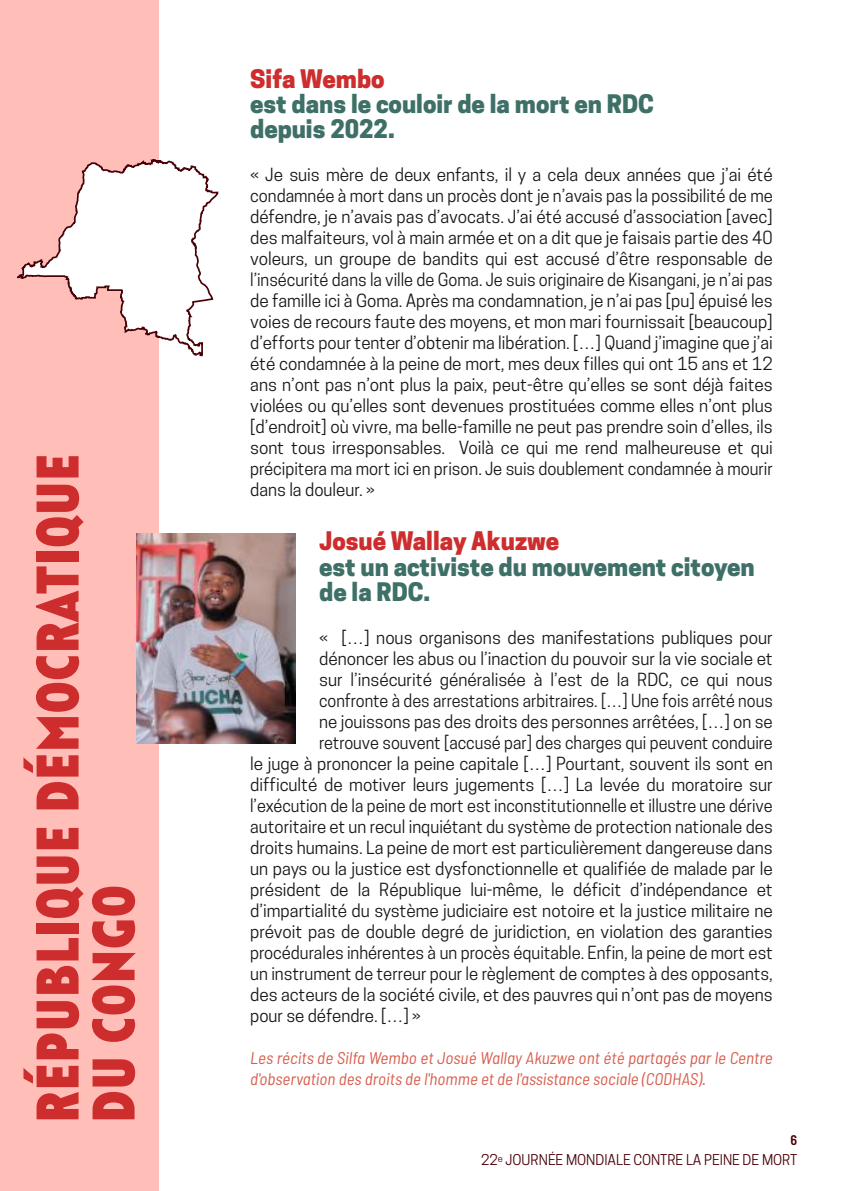
<style>
.page{position:relative;width:842px;height:1191px;background:#fff}
.page>*{position:absolute;margin:0;border:0;box-sizing:border-box;transform-origin:0 0}
.t1{font:900 60px/56px "Mon Trappist";color:#ce2d2d}
.t2{font:800 24px/25.2px "Cooper Hewitt";color:#3e7067}
.t3{font:800 24px "Cooper Hewitt";color:#ce2d2d}
.t4{font:17px/21px "Cooper Hewitt";letter-spacing:-.005em;color:#181715;text-align:justify}
.t5{font:17px "Cooper Hewitt";letter-spacing:-.005em;color:#181715;scale:.96 1}
.t6{font:italic semi-condensed 17px/21px "Barlow";color:#d85e4e}
.t7{font:14px "Cooper Hewitt";color:#490007}
.t8{font:600 semi-condensed 14px "Barlow";color:#490007}
</style>
<div class="page">
<div style="left:0;top:0;width:159px;height:1191px;background:#ffbeb8"></div>
<img style="left:136px;top:533px;width:160px;height:210px">
<svg style="left:17px;top:159px;width:202px;height:198px"></svg>
<h1 class="t1" style="left:33px;top:1123px;width:671px;rotate:-90deg">RÉPUBLIQUE DÉMOCRATIQUE<br>DU CONGO</h1>
<h2 class="t3" style="left:250px;top:70px;width:136px">Sifa Wembo</h2>
<h2 class="t2" style="left:250px;top:94px;width:405px">est dans le couloir de la mort en RDC depuis 2022.</h2>
<p class="t4" style="left:250px;top:166px;width:524px">« Je suis mère de deux enfants, il y a cela deux années que j’ai été condamnée à mort dans un procès dont je n’avais pas la possibilité de me défendre, je n’avais pas d’avocats. J’ai été accusé d’association [avec] des malfaiteurs, vol à main armée et on a dit que je faisais partie des 40 voleurs, un groupe de bandits qui est accusé d’être responsable de l’insécurité dans la ville de Goma. Je suis originaire de Kisangani, je n’ai pas de famille ici à Goma. Après ma condamnation, je n’ai pas [pu] épuisé les voies de recours faute des moyens, et mon mari fournissait [beaucoup] d’efforts pour tenter d’obtenir ma libération. […] Quand j’imagine que j’ai été condamnée à la peine de mort, mes deux filles qui ont 15 ans et 12 ans n’ont pas n’ont plus la paix, peut-être qu’elles se sont déjà faites violées ou qu’elles sont devenues prostituées comme elles n’ont plus [d’endroit] où vivre, ma belle-famille ne peut pas prendre soin d’elles, ils sont tous irresponsables. Voilà ce qui me rend malheureuse et qui précipitera ma mort ici en prison. Je suis doublement condamnée à mourir dans la douleur. »</p>
<h2 class="t3" style="left:319px;top:532px;width:242px">Josué Wallay Akuzwe</h2>
<h2 class="t2" style="left:319px;top:557px;width:437px">est un activiste du mouvement citoyen de la RDC.</h2>
<p class="t4" style="left:319px;top:629px;width:455px">« […] nous organisons des manifestations publiques pour</p>
<p class="t4" style="left:319px;top:650px;width:455px">dénoncer les abus ou l’inaction du pouvoir sur la vie sociale et</p>
<p class="t4" style="left:319px;top:671px;width:455px">sur l’insécurité généralisée à l’est de la RDC, ce qui nous</p>
<p class="t5" style="left:319px;top:694px;width:474px">confronte à des arrestations arbitraires. […] Une fois arrêté nous</p>
<p class="t4" style="left:319px;top:713px;width:455px">ne jouissons pas des droits des personnes arrêtées, […] on se</p>
<p class="t5" style="left:319px;top:736px;width:474px">retrouve souvent [accusé par] des charges qui peuvent conduire</p>
<p class="t4" style="left:250px;top:755px;width:524px">le juge à prononcer la peine capitale […] Pourtant, souvent ils sont en</p>
<p class="t4" style="left:250px;top:776px;width:524px">difficulté de motiver leurs jugements […] La levée du moratoire sur</p>
<p class="t5" style="left:250px;top:799px;width:546px">l’exécution de la peine de mort est inconstitutionnelle et illustre une dérive</p>
<p class="t4" style="left:250px;top:818px;width:524px">autoritaire et un recul inquiétant du système de protection nationale des</p>
<p class="t4" style="left:250px;top:839px;width:524px">droits humains. La peine de mort est particulièrement dangereuse dans</p>
<p class="t4" style="left:250px;top:860px;width:524px">un pays ou la justice est dysfonctionnelle et qualifiée de malade par le</p>
<p class="t4" style="left:250px;top:881px;width:524px">président de la République lui-même, le déficit d’indépendance et</p>
<p class="t4" style="left:250px;top:902px;width:524px">d’impartialité du système judiciaire est notoire et la justice militaire ne</p>
<p class="t4" style="left:250px;top:923px;width:524px">prévoit pas de double degré de juridiction, en violation des garanties</p>
<p class="t4" style="left:250px;top:944px;width:524px">procédurales inhérentes à un procès équitable. Enfin, la peine de mort est</p>
<p class="t4" style="left:250px;top:965px;width:524px">un instrument de terreur pour le règlement de comptes à des opposants,</p>
<p class="t4" style="left:250px;top:986px;width:524px">des acteurs de la société civile, et des pauvres qui n’ont pas de moyens</p>
<p class="t4" style="left:250px;top:1007px;width:172px">pour se défendre. […] »</p>
<p class="t6" style="left:250px;top:1046px;width:524px">Les récits de Silfa Wembo et Josué Wallay Akuzwe ont été partagés par le Centre d'observation des droits de l'homme et de l'assistance sociale (CODHAS).</p>
<p class="t8" style="left:790px;top:1130px;width:8px">6</p>
<p class="t7" style="left:481px;top:1154px;width:318px">22<sup>e</sup> JOURNÉE MONDIALE CONTRE LA PEINE DE MORT</p>
</div>
